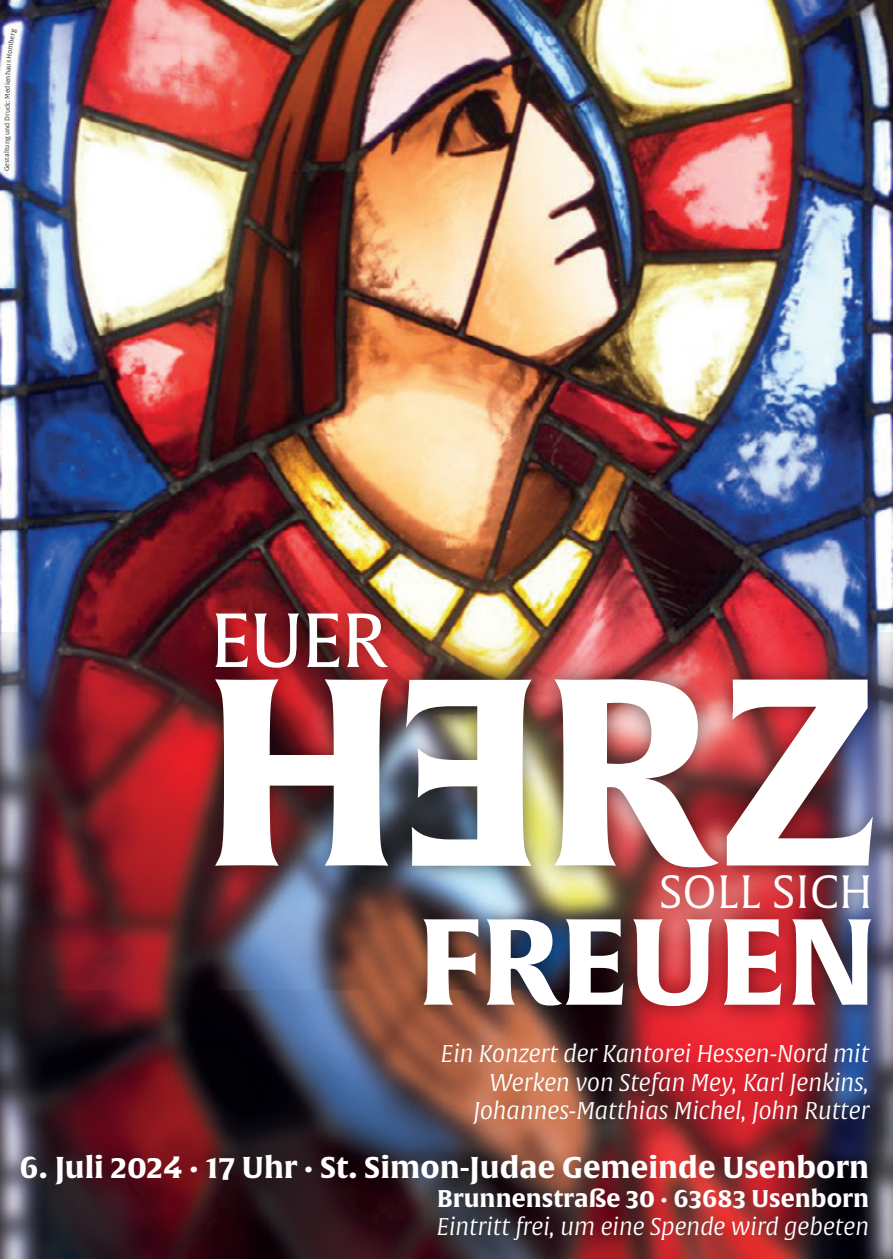
<style>
.page{position:relative;width:893px;height:1259px;background:#fff}
.page>*{position:absolute;margin:0;border:0;box-sizing:border-box;transform-origin:0 0}
.t1{font:700 261px "Alverata";color:#fff}
.t2{font:700 120px "Alverata";color:#fff}
.t3{font:75px "Alverata";color:#fff}
.t4{font:45.9px "Alverata Lt";color:#fff}
.t5{font:700 29.7px "Alverata";color:#fff}
.t6{font:italic 23.7px/28.5px "Alverata Lt";color:#fff;text-align:right}
.t7{font:700 23.7px "Alverata";color:#fff}
.t8{font:6.6px "Alverata Lt";color:#231f20}
</style>
<div class="page">
<img style="left:0;top:0;width:893px;height:632px">
<img style="left:0;top:632px;width:893px;height:627px">
<img style="left:175px;top:576px;width:718px;height:493px">
<svg style="left:5px;top:29px;width:12px;height:50px"></svg>
<p class="t8" style="left:2px;top:171px;width:93px;rotate:-89deg">Gestaltung und Druck: Medie</p>
<h3 class="t3" style="left:210px;top:595px;width:179px">EUER</h3>
<h1 class="t1" style="left:202px;top:609px;width:202px">H</h1>
<h1 class="t1" style="left:545px;top:936px;width:151px;rotate:-180deg">E</h1>
<h1 class="t1" style="left:541px;top:609px;width:341px">RZ</h1>
<h3 class="t4" style="left:659px;top:864px;width:216px">SOLL SICH</h3>
<h2 class="t2" style="left:417px;top:887px;width:461px">FREUEN</h2>
<p class="t6" style="left:441px;top:1040px;width:430px">Ein Konzert der Kantorei Hessen-Nord mit<br>Werken von Stefan Mey, Karl Jenkins,<br>Johannes-Matthias Michel, John Rutter</p>
<p class="t5" style="left:20px;top:1149px;width:851px">6. Juli 2024 · 17 Uhr · St. Simon-Judae Gemeinde Usenborn</p>
<p class="t7" style="left:437px;top:1183px;width:433px">Brunnenstraße 30 · 63683 Usenborn</p>
<p class="t6" style="left:437px;top:1213px;width:434px">Eintritt frei, um eine Spende wird gebeten</p>
</div>
